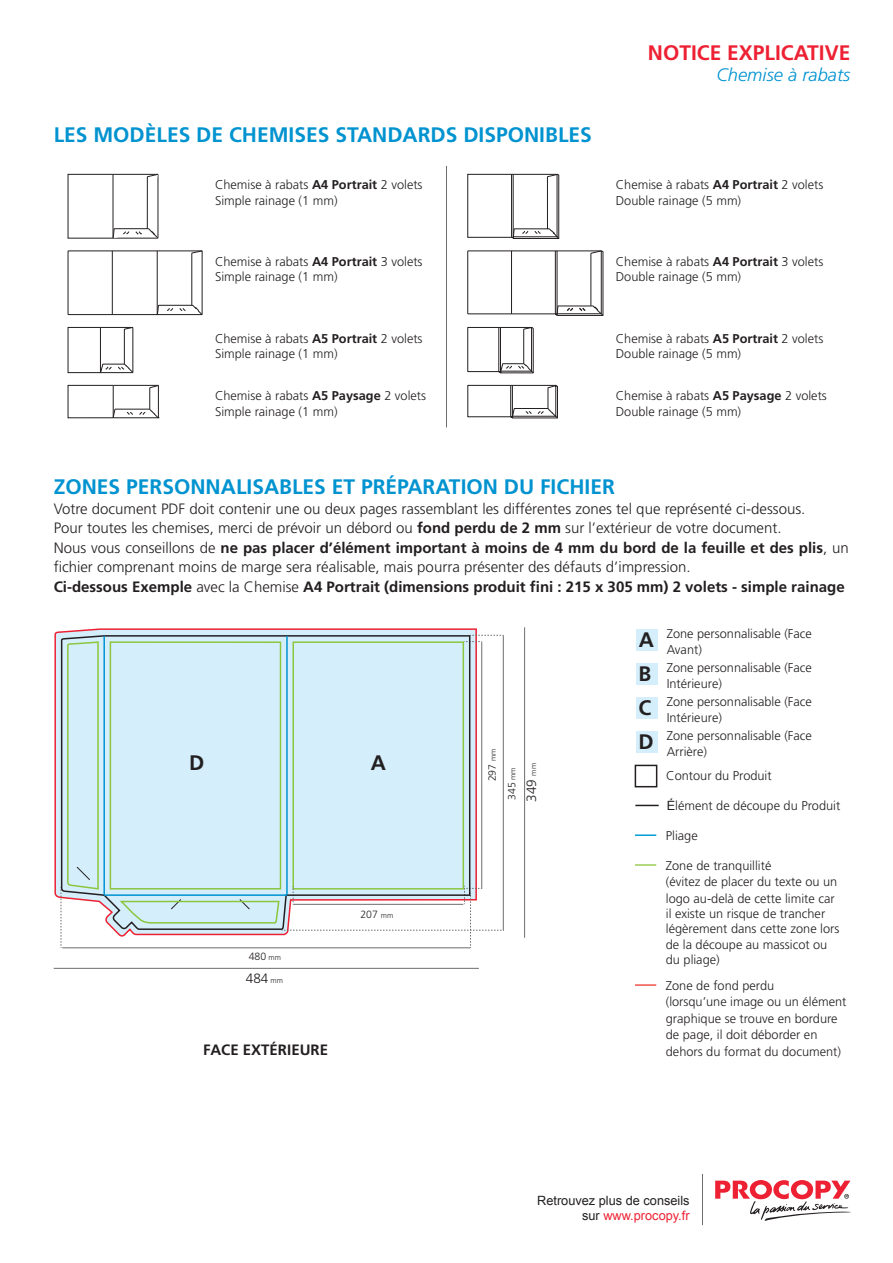
<style>
.page{position:relative;width:893px;height:1263px;background:#fff}
.page>*{position:absolute;margin:0;border:0;box-sizing:border-box;transform-origin:0 0}
.t1{font:700 21px "Frutiger";color:#0093d0}
.t2{font:700 21px "Frutiger";color:#ed2133}
.t3{font:700 21px "Frutiger";color:#231f20}
.t4{font:italic 300 18px "Frutiger";color:#0093d0}
.t5{font:300 15px/19.5px "Frutiger";color:#231f20}
.t6{font:700 15px "Frutiger";color:#231f20}
.t7{font:300 13.5px "Frutiger";color:#231f20}
.t8{font:300 12.75px/15.3px "Frutiger";color:#231f20}
.t9{font:12.75px/15.3px "Arial";color:#231f20;text-align:right}
.t10{font:300 10.5px "Frutiger";color:#231f20}
.s1{font-weight:700}
.s2{font-size:7.5px}
.s3{font-family:"Arial";font-weight:400}
.s4{color:#ed2133}
</style>
<div class="page">
<svg style="left:54px;top:628px;width:423px;height:270px;background:#debcc8"></svg>
<svg style="left:635px;top:805px;width:24px;height:1px"></svg>
<hr style="left:635px;top:834px;width:21px;height:2px;background:#009ed6">
<div style="left:635px;top:765px;width:22px;height:22px;border:2px solid #231f20"></div>
<hr style="left:635px;top:864px;width:21px;height:2px;background:#9dcd58">
<hr style="left:635px;top:984px;width:21px;height:2px;background:#f05249">
<div style="left:636px;top:629px;width:21px;height:22px;background:#d4effb"></div>
<div style="left:636px;top:697px;width:21px;height:22px;background:#d4effb"></div>
<div style="left:636px;top:663px;width:21px;height:22px;background:#d4effb"></div>
<div style="left:636px;top:731px;width:21px;height:22px;background:#d4effb"></div>
<hr style="left:54px;top:968px;width:425px;height:1px;background:#6c6d70">
<hr style="left:524px;top:627px;width:1px;height:311px;background:#6c6d70">
<svg style="left:471px;top:635px;width:33px;height:296px"></svg>
<svg style="left:60px;top:634px;width:411px;height:315px;background:#d3eaf1"></svg>
<svg style="left:61px;top:640px;width:39px;height:308px;background:#c6ddd6"></svg>
<hr style="left:103px;top:636px;width:2px;height:259px;background:#0093d0">
<hr style="left:286px;top:636px;width:2px;height:259px;background:#0093d0">
<hr style="left:104px;top:894px;width:183px;height:2px;background:#0093d0">
<hr style="left:446px;top:166px;width:1px;height:261px;background:#6c6d70">
<svg style="left:67px;top:173px;width:92px;height:66px"></svg>
<svg style="left:467px;top:173px;width:92px;height:66px"></svg>
<svg style="left:67px;top:250px;width:136px;height:66px"></svg>
<svg style="left:467px;top:250px;width:137px;height:66px"></svg>
<svg style="left:67px;top:327px;width:67px;height:47px"></svg>
<svg style="left:467px;top:327px;width:67px;height:47px"></svg>
<svg style="left:67px;top:385px;width:92px;height:34px"></svg>
<hr style="left:702px;top:1174px;width:1px;height:51px;background:#6c6d70">
<svg style="left:715px;top:1180px;width:135px;height:41px"></svg>
<svg style="left:467px;top:385px;width:91px;height:34px"></svg>
<h1 class="t1" style="left:54px;top:122px;width:540px">LES MODÈLES DE CHEMISES STANDARDS DISPONIBLES</h1>
<p class="t8" style="left:215px;top:178px;width:209px">Chemise à rabats <span class="s1">A4 Portrait</span> 2 volets<br>Simple rainage (1 mm)</p>
<p class="t8" style="left:215px;top:254px;width:209px">Chemise à rabats <span class="s1">A4 Portrait</span> 3 volets<br>Simple rainage (1 mm)</p>
<p class="t8" style="left:215px;top:331px;width:209px">Chemise à rabats <span class="s1">A5 Portrait</span> 2 volets<br>Simple rainage (1 mm)</p>
<p class="t8" style="left:215px;top:389px;width:213px">Chemise à rabats <span class="s1">A5 Paysage</span> 2 volets<br>Simple rainage (1 mm)</p>
<h1 class="t2" style="left:648px;top:41px;width:204px">NOTICE EXPLICATIVE</h1>
<h2 class="t4" style="left:717px;top:65px;width:135px">Chemise à rabats</h2>
<p class="t8" style="left:616px;top:178px;width:209px">Chemise à rabats <span class="s1">A4 Portrait</span> 2 volets<br>Double rainage (5 mm)</p>
<p class="t8" style="left:616px;top:254px;width:209px">Chemise à rabats <span class="s1">A4 Portrait</span> 3 volets<br>Double rainage (5 mm)</p>
<p class="t8" style="left:616px;top:331px;width:209px">Chemise à rabats <span class="s1">A5 Portrait</span> 2 volets<br>Double rainage (5 mm)</p>
<p class="t8" style="left:616px;top:389px;width:213px">Chemise à rabats <span class="s1">A5 Paysage</span> 2 volets<br>Double rainage (5 mm)</p>
<h1 class="t1" style="left:54px;top:475px;width:563px">ZONES PERSONNALISABLES ET PRÉPARATION DU FICHIER</h1>
<p class="t5" style="left:54px;top:499px;width:797px">Votre document PDF doit contenir une ou deux pages rassemblant les différentes zones tel que représenté ci-dessous.<br>Pour toutes les chemises, merci de prévoir un débord ou <span class="s1">fond perdu de 2 mm</span> sur l’extérieur de votre document.<br>Nous vous conseillons de <span class="s1">ne pas placer d’élément important à moins de 4 mm du bord de la feuille et des plis</span>, un fichier comprenant moins de marge sera réalisable, mais pourra présenter des défauts d’impression.<br><span class="s1">Ci-dessous Exemple</span> avec la Chemise <span class="s1">A4 Portrait (dimensions produit fini : 215 x 305 mm) 2 volets - simple rainage</span></p>
<h1 class="t3" style="left:189px;top:750px;width:17px">D</h1>
<h1 class="t3" style="left:371px;top:750px;width:17px">A</h1>
<p class="t10" style="left:486px;top:781px;width:34px;rotate:-90deg">297 <span class="s2">mm</span></p>
<p class="t10" style="left:506px;top:800px;width:34px;rotate:-90deg">345 <span class="s2">mm</span></p>
<p class="t7" style="left:524px;top:802px;width:40px;rotate:-90deg">349 <span class="s2">mm</span></p>
<h1 class="t3" style="left:639px;top:628px;width:17px">A</h1>
<p class="t8" style="left:667px;top:626px;width:147px">Zone personnalisable (Face<br>Avant)</p>
<h1 class="t3" style="left:638px;top:662px;width:14px">B</h1>
<p class="t8" style="left:667px;top:660px;width:147px">Zone personnalisable (Face<br>Intérieure)</p>
<h1 class="t3" style="left:638px;top:696px;width:14px">C</h1>
<p class="t8" style="left:667px;top:694px;width:147px">Zone personnalisable (Face<br>Intérieure)</p>
<h1 class="t3" style="left:638px;top:730px;width:17px">D</h1>
<p class="t8" style="left:667px;top:728px;width:147px">Zone personnalisable (Face<br>Arrière)</p>
<p class="t8" style="left:666px;top:768px;width:107px">Contour du Produit</p>
<p class="t8" style="left:667px;top:798px;width:175px"><span class="s3">É</span>lément de découpe du Produit</p>
<p class="t8" style="left:666px;top:828px;width:33px">Pliage</p>
<p class="t8" style="left:666px;top:857px;width:173px;line-height:16.5px">Zone de tranquillité<br>(évitez de placer du texte ou un logo au-delà de cette limite car</p>
<p class="t8" style="left:666px;top:906px;width:175px">il existe un risque de trancher légèrement dans cette zone lors de la découpe au massicot ou du pliage)</p>
<p class="t8" style="left:666px;top:977px;width:182px;line-height:16.5px">Zone de fond perdu<br>(lorsqu’une image ou un élément graphique se trouve en bordure de page, il doit déborder en</p>
<p class="t10" style="left:360px;top:909px;width:34px">207 <span class="s2">mm</span></p>
<p class="t10" style="left:249px;top:950px;width:34px">480 <span class="s2">mm</span></p>
<p class="t7" style="left:246px;top:970px;width:39px">484 <span class="s2">mm</span></p>
<p class="t6" style="left:203px;top:1041px;width:126px">FACE EXTÉRIEURE</p>
<p class="t8" style="left:666px;top:1044px;width:177px">dehors du format du document)</p>
<p class="t9" style="left:537px;top:1193px;width:154px">Retrouvez plus de conseils sur <span class="s4">www.procopy.fr</span></p>
</div>
